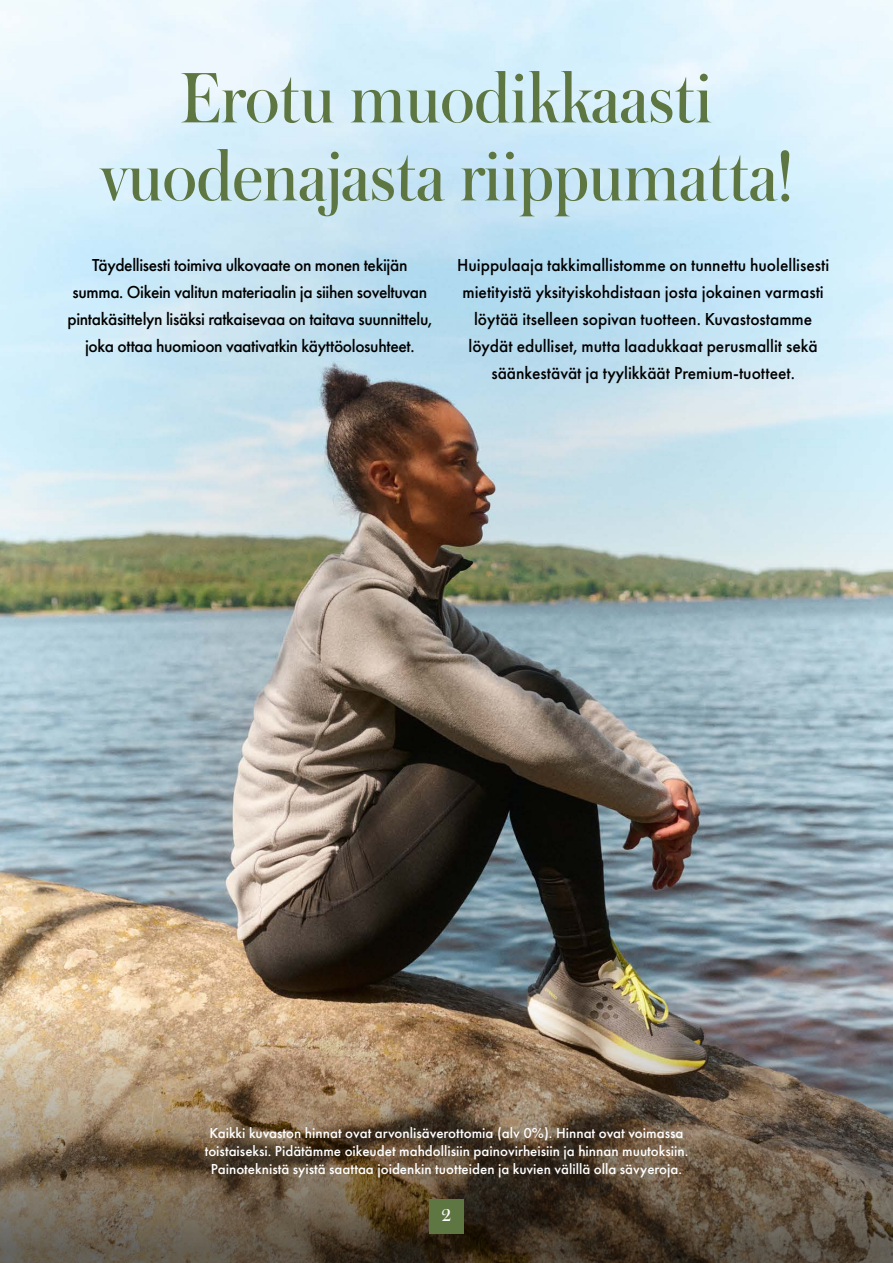
<style>
.page{position:relative;width:893px;height:1263px;background:#fff}
.page>*{position:absolute;margin:0;border:0;box-sizing:border-box;transform-origin:0 0}
.t1{font:75px/78px "Austin";color:#5e7641;text-align:center}
.t2{font:500 18px/27px "Futura PT";color:#000;text-align:center}
.t3{font:500 18px/27px "Futura PT";letter-spacing:-.02em;color:#000;text-align:center}
.t4{font:18px "Austin";color:#fff}
.t5{font:500 15px/18px "Futura PT";color:#fff;text-align:center}
</style>
<div class="page">
<img style="left:0;top:0;width:893px;height:1002px">
<img style="left:0;top:1002px;width:893px;height:261px">
<div style="left:429px;top:1199px;width:34px;height:34px;background:#5e7641"></div>
<h1 class="t1" style="left:101px;top:57px;width:693px">Erotu muodikkaasti vuodenajasta riippumatta!</h1>
<p class="t3" style="left:67px;top:251px;width:366px">Täydellisesti toimiva ulkovaate on monen tekijän summa. Oikein valitun materiaalin ja siihen soveltuvan pintakäsittelyn lisäksi ratkaisevaa on taitava suunnittelu, joka ottaa huomioon vaativatkin käyttöolosuhteet.</p>
<p class="t2" style="left:457px;top:251px;width:374px">Huippulaaja takkimallistomme on tunnettu huolellisesti mietityistä yksityiskohdistaan josta jokainen varmasti löytää itselleen sopivan tuotteen. Kuvastostamme löydät edulliset, mutta laadukkaat perusmallit sekä säänkestävät ja tyylikkäät Premium-tuotteet.</p>
<p class="t5" style="left:205px;top:1124px;width:485px">Kaikki kuvaston hinnat ovat arvonlisäverottomia (alv 0%). Hinnat ovat voimassa toistaiseksi. Pidätämme oikeudet mahdollisiin painovirheisiin ja hinnan muutoksiin.<br>Painoteknistä syistä saattaa joidenkin tuotteiden ja kuvien välillä olla sävyeroja.</p>
<p class="t4" style="left:442px;top:1203px;width:11px">2</p>
</div>
